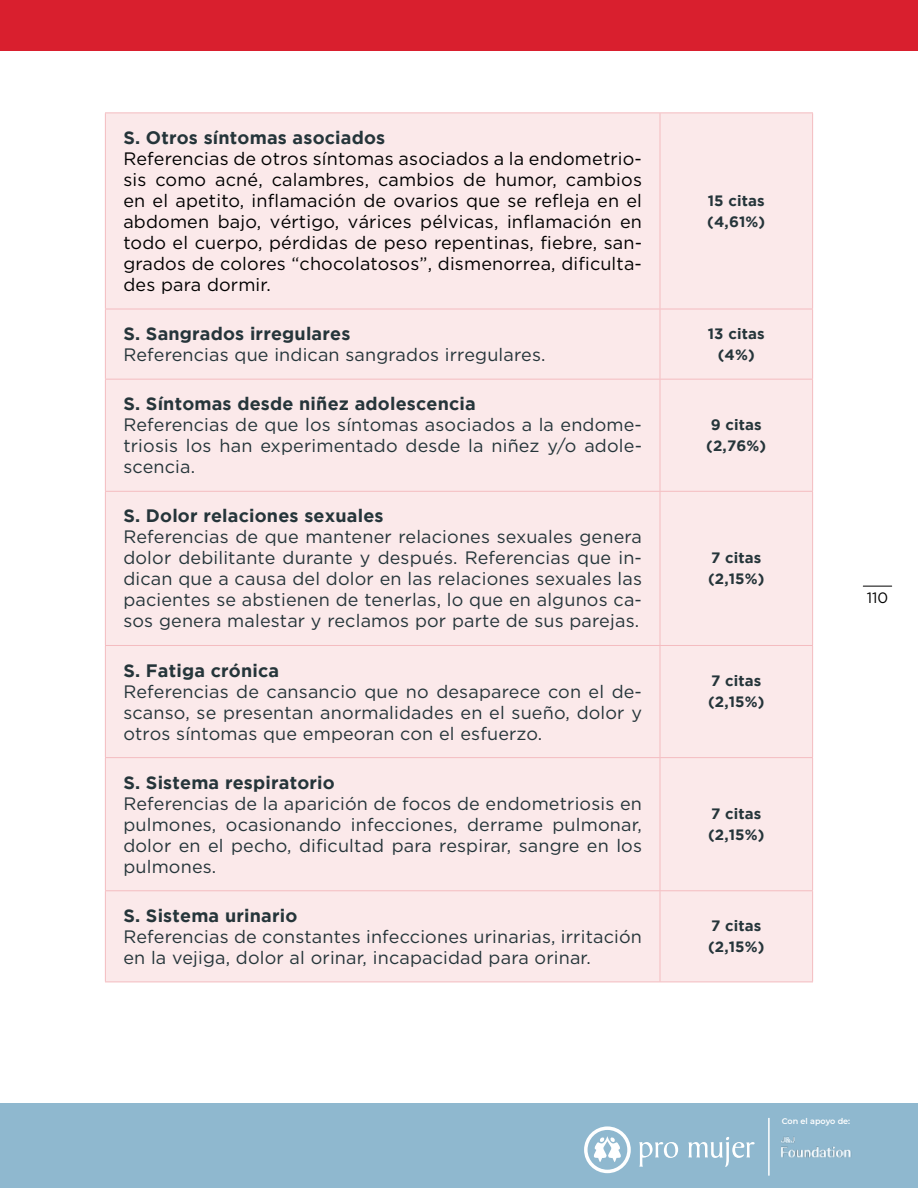
<style>
.page{position:relative;width:918px;height:1188px;background:#fff}
.page>*{position:absolute;margin:0;border:0;box-sizing:border-box;transform-origin:0 0}
.t1{font:18px/21px "Gotham";letter-spacing:.01em;color:#25353a;text-align:justify}
.t2{font:18px/21px "Gotham";letter-spacing:.01em;color:#000;text-align:justify}
.t3{font:700 18px "Gotham";letter-spacing:.01em;color:#25353a}
.t4{font:700 15px/21px "Gotham";letter-spacing:.01em;color:#25353a}
.t5{font:15px "Gotham";color:#000}
.t6{font:600 8.1px "Montserrat";color:#fff}
</style>
<div class="page">
<div style="left:0;top:0;width:918px;height:51px;background:#d91f2e"></div>
<div style="left:0;top:1104px;width:918px;height:84px;background:#8fb8cf"></div>
<svg style="left:584px;top:1126px;width:47px;height:47px"></svg>
<svg style="left:639px;top:1142px;width:39px;height:25px"></svg>
<svg style="left:688px;top:1137px;width:67px;height:30px"></svg>
<hr style="left:768px;top:1118px;width:2px;height:58px;background:#fff">
<img style="left:782px;top:1136px;width:69px;height:21px">
<svg style="left:863px;top:586px;width:29px;height:1px"></svg>
<div style="left:106px;top:113px;width:706px;height:869px;background:#fbe9ea"></div>
<hr style="left:105px;top:112px;width:555px;height:1px;background:#f4bcc0">
<hr style="left:660px;top:112px;width:153px;height:1px;background:#f4bcc0">
<hr style="left:660px;top:113px;width:1px;height:196px;background:#f4bcc0">
<hr style="left:105px;top:309px;width:555px;height:1px;background:#f4bcc0">
<hr style="left:660px;top:309px;width:153px;height:1px;background:#f4bcc0">
<hr style="left:660px;top:309px;width:1px;height:70px;background:#f4bcc0">
<hr style="left:105px;top:379px;width:555px;height:1px;background:#f4bcc0">
<hr style="left:660px;top:379px;width:153px;height:1px;background:#f4bcc0">
<hr style="left:660px;top:380px;width:1px;height:111px;background:#f4bcc0">
<hr style="left:105px;top:491px;width:555px;height:1px;background:#f4bcc0">
<hr style="left:660px;top:491px;width:153px;height:1px;background:#f4bcc0">
<hr style="left:660px;top:492px;width:1px;height:153px;background:#f4bcc0">
<hr style="left:105px;top:645px;width:555px;height:1px;background:#f4bcc0">
<hr style="left:660px;top:645px;width:153px;height:1px;background:#f4bcc0">
<hr style="left:660px;top:646px;width:1px;height:111px;background:#f4bcc0">
<hr style="left:105px;top:757px;width:555px;height:1px;background:#f4bcc0">
<hr style="left:660px;top:757px;width:153px;height:1px;background:#f4bcc0">
<hr style="left:660px;top:758px;width:1px;height:132px;background:#f4bcc0">
<hr style="left:105px;top:890px;width:555px;height:1px;background:#f4bcc0">
<hr style="left:660px;top:890px;width:153px;height:1px;background:#f4bcc0">
<hr style="left:660px;top:891px;width:1px;height:91px;background:#f4bcc0">
<hr style="left:105px;top:982px;width:555px;height:1px;background:#f4bcc0">
<hr style="left:660px;top:982px;width:153px;height:1px;background:#f4bcc0">
<hr style="left:105px;top:113px;width:1px;height:196px;background:#f4bcc0">
<hr style="left:812px;top:113px;width:1px;height:196px;background:#f4bcc0">
<hr style="left:105px;top:309px;width:1px;height:70px;background:#f4bcc0">
<hr style="left:812px;top:309px;width:1px;height:70px;background:#f4bcc0">
<hr style="left:105px;top:380px;width:1px;height:111px;background:#f4bcc0">
<hr style="left:812px;top:380px;width:1px;height:111px;background:#f4bcc0">
<hr style="left:105px;top:492px;width:1px;height:153px;background:#f4bcc0">
<hr style="left:812px;top:492px;width:1px;height:153px;background:#f4bcc0">
<hr style="left:105px;top:646px;width:1px;height:111px;background:#f4bcc0">
<hr style="left:812px;top:646px;width:1px;height:111px;background:#f4bcc0">
<hr style="left:105px;top:758px;width:1px;height:132px;background:#f4bcc0">
<hr style="left:812px;top:758px;width:1px;height:132px;background:#f4bcc0">
<hr style="left:105px;top:891px;width:1px;height:91px;background:#f4bcc0">
<hr style="left:812px;top:891px;width:1px;height:91px;background:#f4bcc0">
<p class="t3" style="left:123px;top:127px;width:263px">S. Otros síntomas asociados</p>
<p class="t2" style="left:123px;top:148px;width:520px">Referencias de otros síntomas asociados a la endometrio&shy;sis como acné, calambres, cambios de humor, cambios en el apetito, inflamación de ovarios que se refleja en el abdomen bajo, vértigo, várices pélvicas, inflamación en todo el cuerpo, pérdidas de peso repentinas, fiebre, san&shy;grados de colores “chocolatosos”, dismenorrea, dificulta&shy;des para dormir.</p>
<p class="t3" style="left:123px;top:323px;width:229px">S. Sangrados irregulares</p>
<p class="t1" style="left:123px;top:344px;width:421px">Referencias que indican sangrados irregulares.</p>
<p class="t4" style="left:707px;top:190px;width:60px">15 citas (4,61%)</p>
<p class="t4" style="left:708px;top:323px;width:58px;text-align:center">13 citas (4%)</p>
<p class="t3" style="left:123px;top:394px;width:354px">S. Síntomas desde niñez adolescencia</p>
<p class="t1" style="left:123px;top:414px;width:520px">Referencias de que los síntomas asociados a la endome&shy;triosis los han experimentado desde la niñez y/o adole&shy;scencia.</p>
<p class="t4" style="left:706px;top:414px;width:61px">9 citas (2,76%)</p>
<p class="t3" style="left:123px;top:506px;width:262px">S. Dolor relaciones sexuales</p>
<p class="t1" style="left:123px;top:526px;width:520px">Referencias de que mantener relaciones sexuales genera dolor debilitante durante y después. Referencias que in&shy;dican que a causa del dolor en las relaciones sexuales las pacientes se abstienen de tenerlas, lo que en algunos ca&shy;sos genera malestar y reclamos por parte de sus parejas.</p>
<p class="t4" style="left:708px;top:547px;width:58px">7 citas (2,15%)</p>
<p class="t3" style="left:123px;top:660px;width:157px">S. Fatiga crónica</p>
<p class="t1" style="left:123px;top:680px;width:520px">Referencias de cansancio que no desaparece con el de&shy;scanso, se presentan anormalidades en el sueño, dolor y otros síntomas que empeoran con el esfuerzo.</p>
<p class="t4" style="left:708px;top:670px;width:58px">7 citas (2,15%)</p>
<p class="t3" style="left:123px;top:772px;width:213px">S. Sistema respiratorio</p>
<p class="t1" style="left:123px;top:793px;width:520px">Referencias de la aparición de focos de endometriosis en pulmones, ocasionando infecciones, derrame pulmonar, dolor en el pecho, dificultad para respirar, sangre en los pulmones.</p>
<p class="t4" style="left:708px;top:803px;width:58px">7 citas (2,15%)</p>
<p class="t3" style="left:123px;top:905px;width:175px">S. Sistema urinario</p>
<p class="t1" style="left:123px;top:926px;width:520px">Referencias de constantes infecciones urinarias, irritación en la vejiga, dolor al orinar, incapacidad para orinar.</p>
<p class="t4" style="left:708px;top:915px;width:58px">7 citas (2,15%)</p>
<p class="t5" style="left:867px;top:588px;width:23px">110</p>
<p class="t6" style="left:782px;top:1116px;width:70px">Con el apoyo de:</p>
</div>
